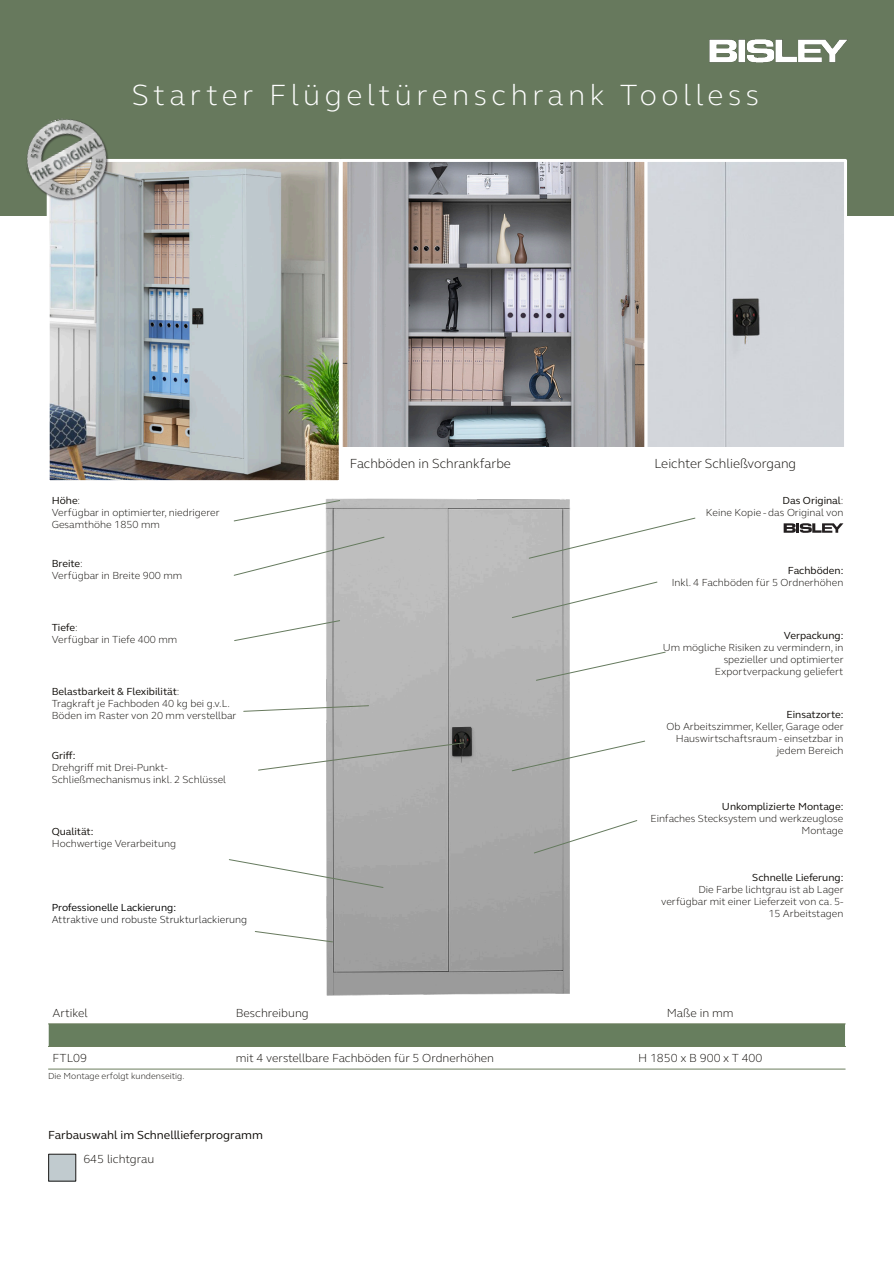
<style>
.page{position:relative;width:894px;height:1263px;background:#fff}
.page>*{position:absolute;margin:0;border:0;box-sizing:border-box;transform-origin:0 0}
.t1{font:300 30px "FS Elliot Pro";letter-spacing:.15em;color:#fff}
.t2{font:300 13.5px "FS Elliot Pro";color:#0d0a06}
.t3{font:300 12px "FS Elliot Pro";color:#0d0a06}
.t4{font:12px "FS Elliot Pro";color:#0d0a06}
.t5{font:300 10.5px "FS Elliot Pro";color:#0d0a06}
.t6{font:10.5px "FS Elliot Pro";color:#0d0a06}
.t7{font:300 10.5px "FS Elliot Pro";color:#000}
.t8{font:10.5px "FS Elliot Pro";color:#000}
.t9{font:300 9px "FS Elliot Pro";color:#0d0a06}
.s1{font-weight:300}
</style>
<div class="page">
<img style="left:326px;top:498px;width:312px;height:498px">
<div style="left:48px;top:1024px;width:797px;height:22px;background:#677e5e"></div>
<svg style="left:48px;top:1024px;width:1px;height:22px"></svg>
<hr style="left:48px;top:1023px;width:797px;height:1px;background:#6c7e5d">
<hr style="left:48px;top:1046px;width:797px;height:1px;background:#6c7e5d">
<hr style="left:48px;top:1069px;width:797px;height:1px;background:#6c7e5d">
<div style="left:0;top:0;width:893px;height:216px;background:#67795d"></div>
<img style="left:51px;top:163px;width:791px;height:316px">
<div style="left:47px;top:159px;width:294px;height:324px;border:3px solid #fff"></div>
<img style="left:26px;top:118px;width:93px;height:93px">
<div style="left:339px;top:159px;width:308px;height:324px;border:3px solid #fff"></div>
<div style="left:644px;top:159px;width:202px;height:324px;border:3px solid #fff"></div>
<div style="left:645px;top:447px;width:200px;height:35px;background:#fff"></div>
<div style="left:341px;top:448px;width:304px;height:34px;background:#fff"></div>
<svg style="left:783px;top:523px;width:60px;height:10px"></svg>
<svg style="left:243px;top:705px;width:126px;height:7px"></svg>
<svg style="left:234px;top:620px;width:106px;height:21px"></svg>
<svg style="left:233px;top:536px;width:151px;height:40px"></svg>
<svg style="left:254px;top:931px;width:79px;height:12px"></svg>
<svg style="left:533px;top:820px;width:104px;height:34px"></svg>
<svg style="left:229px;top:859px;width:154px;height:29px"></svg>
<svg style="left:258px;top:742px;width:206px;height:29px"></svg>
<svg style="left:233px;top:500px;width:107px;height:22px"></svg>
<svg style="left:511px;top:581px;width:146px;height:37px"></svg>
<svg style="left:528px;top:517px;width:167px;height:42px"></svg>
<svg style="left:535px;top:651px;width:130px;height:30px"></svg>
<svg style="left:511px;top:740px;width:134px;height:31px"></svg>
<div style="left:48px;top:1154px;width:28px;height:27px;border:1px solid #1e1c1a"></div>
<p class="t1" style="left:132px;top:82px;width:628px">Starter Flügeltürenschrank Toolless</p>
<p class="t6" style="left:52px;top:496px;width:30px">Höhe<span class="s1">:</span></p>
<p class="t5" style="left:52px;top:508px;width:169px">Verfügbar in optimierter, niedrigerer</p>
<p class="t5" style="left:52px;top:520px;width:110px">Gesamthöhe 1850 mm</p>
<p class="t6" style="left:52px;top:559px;width:33px">Breite<span class="s1">:</span></p>
<p class="t5" style="left:52px;top:571px;width:132px">Verfügbar in Breite 900 mm</p>
<p class="t6" style="left:52px;top:623px;width:28px">Tiefe<span class="s1">:</span></p>
<p class="t5" style="left:52px;top:635px;width:127px">Verfügbar in Tiefe 400 mm</p>
<p class="t6" style="left:52px;top:687px;width:129px">Belastbarkeit &amp; Flexibilität<span class="s1">:</span></p>
<p class="t5" style="left:52px;top:699px;width:180px">Tragkraft je Fachboden 40 kg bei g.v.L.</p>
<p class="t5" style="left:52px;top:711px;width:186px">Böden im Raster von 20 mm verstellbar</p>
<p class="t6" style="left:52px;top:751px;width:25px">Griff:</p>
<p class="t5" style="left:52px;top:763px;width:118px">Drehgriff mit Drei-Punkt-</p>
<p class="t5" style="left:52px;top:775px;width:176px">Schließmechanismus inkl. 2 Schlüssel</p>
<p class="t6" style="left:52px;top:827px;width:43px">Qualität:</p>
<p class="t5" style="left:52px;top:839px;width:126px">Hochwertige Verarbeitung</p>
<p class="t8" style="left:52px;top:903px;width:126px">Professionelle Lackierung:</p>
<p class="t7" style="left:52px;top:915px;width:197px">Attraktive und robuste Strukturlackierung</p>
<p class="t2" style="left:350px;top:458px;width:162px">Fachböden in Schrankfarbe</p>
<p class="t2" style="left:654px;top:457px;width:143px">Leichter Schließvorgang</p>
<p class="t6" style="left:782px;top:496px;width:62px">Das Original<span class="s1">:</span></p>
<p class="t5" style="left:705px;top:508px;width:139px">Keine Kopie - das Original von</p>
<p class="t6" style="left:787px;top:566px;width:57px">Fachböden:</p>
<p class="t5" style="left:671px;top:578px;width:173px">Inkl. 4 Fachböden für 5 Ordnerhöhen</p>
<p class="t6" style="left:783px;top:631px;width:61px">Verpackung:</p>
<p class="t5" style="left:662px;top:643px;width:182px">Um mögliche Risiken zu vermindern, in</p>
<p class="t5" style="left:723px;top:655px;width:121px">spezieller und optimierter</p>
<p class="t5" style="left:714px;top:667px;width:130px">Exportverpackung geliefert</p>
<p class="t6" style="left:786px;top:710px;width:58px">Einsatzorte:</p>
<p class="t5" style="left:666px;top:722px;width:178px">Ob Arbeitszimmer, Keller, Garage oder</p>
<p class="t5" style="left:675px;top:734px;width:169px">Hauswirtschaftsraum - einsetzbar in</p>
<p class="t5" style="left:776px;top:746px;width:68px">jedem Bereich</p>
<p class="t6" style="left:721px;top:802px;width:123px">Unkomplizierte Montage:</p>
<p class="t5" style="left:650px;top:814px;width:194px">Einfaches Stecksystem und werkzeuglose</p>
<p class="t5" style="left:801px;top:826px;width:43px">Montage</p>
<p class="t6" style="left:752px;top:873px;width:93px">Schnelle Lieferung:</p>
<p class="t5" style="left:698px;top:885px;width:147px">Die Farbe lichtgrau ist ab Lager</p>
<p class="t5" style="left:661px;top:897px;width:184px">verfügbar mit einer Lieferzeit von ca. 5-</p>
<p class="t5" style="left:768px;top:909px;width:76px">15 Arbeitstagen</p>
<p class="t3" style="left:52px;top:1008px;width:37px">Artikel</p>
<p class="t3" style="left:236px;top:1008px;width:74px">Beschreibung</p>
<p class="t3" style="left:666px;top:1008px;width:68px">Maße in mm</p>
<p class="t3" style="left:52px;top:1053px;width:36px">FTL09</p>
<p class="t3" style="left:236px;top:1053px;width:260px">mit 4 verstellbare Fachböden für 5 Ordnerhöhen</p>
<p class="t3" style="left:637px;top:1053px;width:126px">H 1850 x B 900 x T 400</p>
<p class="t9" style="left:48px;top:1072px;width:138px">Die Montage erfolgt kundenseitig.</p>
<p class="t4" style="left:48px;top:1130px;width:216px">Farbauswahl im Schnelllieferprogramm</p>
<p class="t3" style="left:83px;top:1154px;width:72px">645 lichtgrau</p>
</div>
